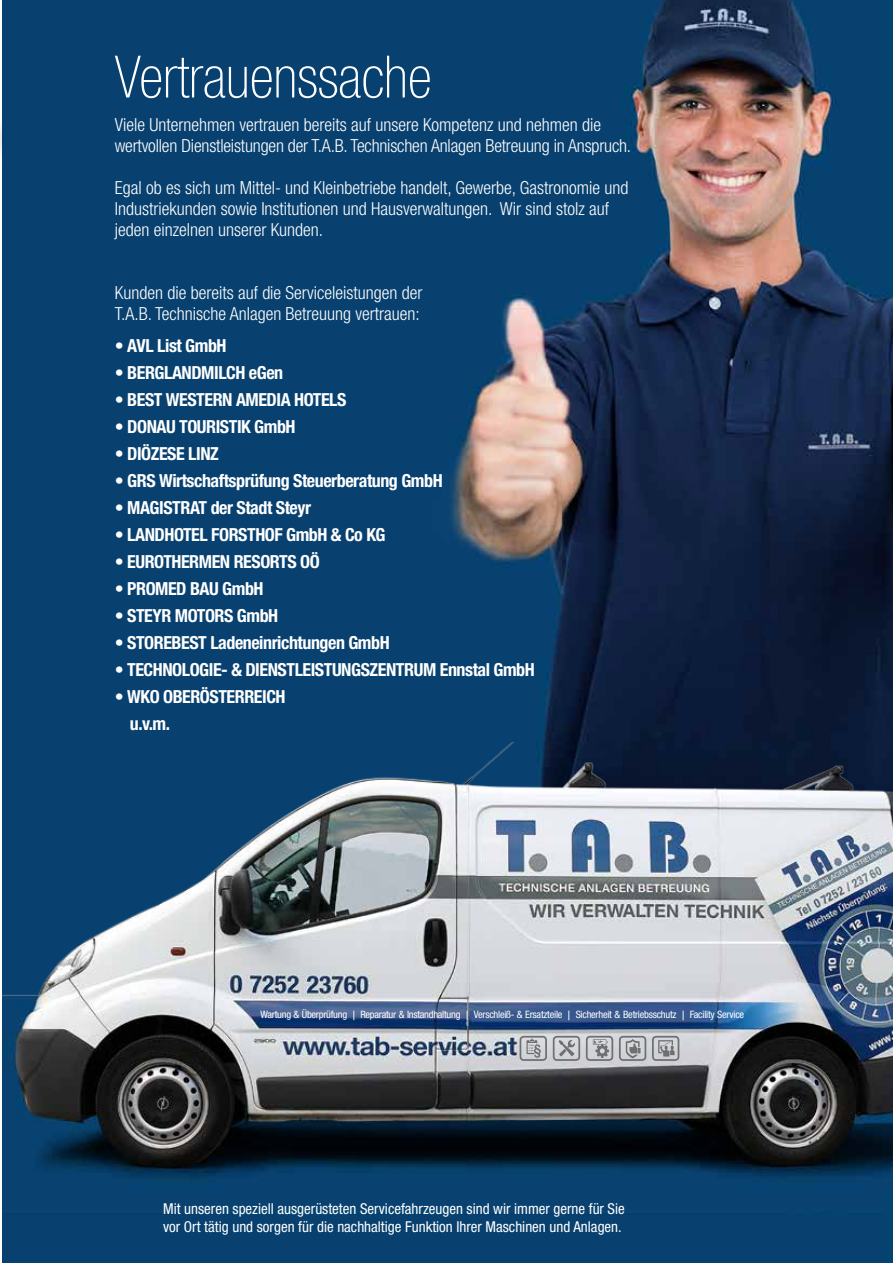
<style>
.page{position:relative;width:893px;height:1263px;background:#fff}
.page>*{position:absolute;margin:0;border:0;box-sizing:border-box;transform-origin:0 0}
.t1{font:100 condensed 58.5px "Helvetica Neue LT Std";color:#fff}
.t2{font:300 condensed 18px/21px "Helvetica Neue LT Std";color:#fff}
.t3{font:700 condensed 18px/27px "Helvetica Neue LT Std";letter-spacing:-.025em;color:#fff}
.t4{font:condensed 15px/18px "Helvetica Neue LT Std";color:#fff}
.t5{font:condensed 10.2px "Helvetica Neue LT Std";letter-spacing:-.025em;color:#fff}
.s1{font-size:12.9px}
</style>
<div class="page">
<img style="left:2px;top:0;width:891px;height:1263px">
<div style="left:0;top:61px;width:8px;height:392px;background:#000;opacity:.75"></div>
<img style="left:2px;top:743px;width:891px;height:471px">
<div style="left:553px;top:1036px;width:27px;height:25px;border:2px solid #706f6f;border-radius:3px"></div>
<div style="left:520px;top:1036px;width:27px;height:25px;border:2px solid #706f6f;border-radius:3px"></div>
<div style="left:586px;top:1036px;width:27px;height:25px;border:2px solid #706f6f;border-radius:3px"></div>
<div style="left:619px;top:1036px;width:27px;height:25px;border:2px solid #706f6f;border-radius:3px"></div>
<div style="left:652px;top:1036px;width:27px;height:25px;border:2px solid #706f6f;border-radius:3px"></div>
<svg style="left:593px;top:1039px;width:16px;height:19px"></svg>
<svg style="left:626px;top:1039px;width:14px;height:19px"></svg>
<svg style="left:658px;top:1040px;width:17px;height:16px"></svg>
<svg style="left:559px;top:1040px;width:16px;height:16px"></svg>
<svg style="left:526px;top:1038px;width:15px;height:20px"></svg>
<h1 class="t1" style="left:115px;top:44px;width:318px">Vertrauenssache</h1>
<p class="t2" style="left:115px;top:114px;width:518px">Viele Unternehmen vertrauen bereits auf unsere Kompetenz und nehmen die wertvollen Dienstleistungen der T.A.B. Technischen Anlagen Betreuung in Anspruch.</p>
<p class="t2" style="left:115px;top:177px;width:515px">Egal ob es sich um Mittel- und Kleinbetriebe handelt, Gewerbe, Gastronomie und<br>Industriekunden sowie Institutionen und Hausverwaltungen. Wir sind stolz auf jeden einzelnen unserer Kunden.</p>
<p class="t2" style="left:115px;top:282px;width:309px">Kunden die bereits auf die Serviceleistungen der<br>T.A.B. Technische Anlagen Betreuung vertrauen:</p>
<p class="t3" style="left:115px;top:332px;width:113px">• AVL List GmbH</p>
<p class="t3" style="left:115px;top:359px;width:170px">• BERGLANDMILCH eGen</p>
<p class="t3" style="left:115px;top:386px;width:233px">• BEST WESTERN AMEDIA HOTELS</p>
<p class="t3" style="left:115px;top:413px;width:182px">• DONAU TOURISTIK GmbH</p>
<p class="t3" style="left:115px;top:440px;width:106px">• DIÖZESE LINZ</p>
<p class="t3" style="left:115px;top:467px;width:329px">• GRS Wirtschaftsprüfung Steuerberatung GmbH</p>
<p class="t3" style="left:115px;top:494px;width:198px">• MAGISTRAT der Stadt Steyr</p>
<p class="t3" style="left:115px;top:521px;width:272px">• LANDHOTEL FORSTHOF GmbH &amp; Co KG</p>
<p class="t3" style="left:115px;top:548px;width:206px">• EUROTHERMEN RESORTS OÖ</p>
<p class="t3" style="left:115px;top:575px;width:150px">• PROMED BAU GmbH</p>
<p class="t3" style="left:115px;top:602px;width:165px">• STEYR MOTORS GmbH</p>
<p class="t3" style="left:115px;top:629px;width:276px">• STOREBEST Ladeneinrichtungen GmbH</p>
<p class="t3" style="left:115px;top:656px;width:421px">• TECHNOLOGIE- &amp; DIENSTLEISTUNGSZENTRUM Ennstal GmbH</p>
<p class="t3" style="left:130px;top:683px;width:157px;text-indent:-15px">• WKO OBERÖSTERREICH u.v.m.</p>
<p class="t5" style="left:260px;top:1008px;width:485px">Wartung &amp; Überprüfung <span class="s1">|</span> Reparatur &amp; Instandhaltung <span class="s1">|</span> Verschleiß- &amp; Ersatzteile <span class="s1">|</span> Sicherheit &amp; Betriebsschutz <span class="s1">|</span> Facility Service</p>
<p class="t4" style="left:163px;top:1200px;width:463px">Mit unseren speziell ausgerüsteten Servicefahrzeugen sind wir immer gerne für Sie vor Ort tätig und sorgen für die nachhaltige Funktion Ihrer Maschinen und Anlagen.</p>
</div>
